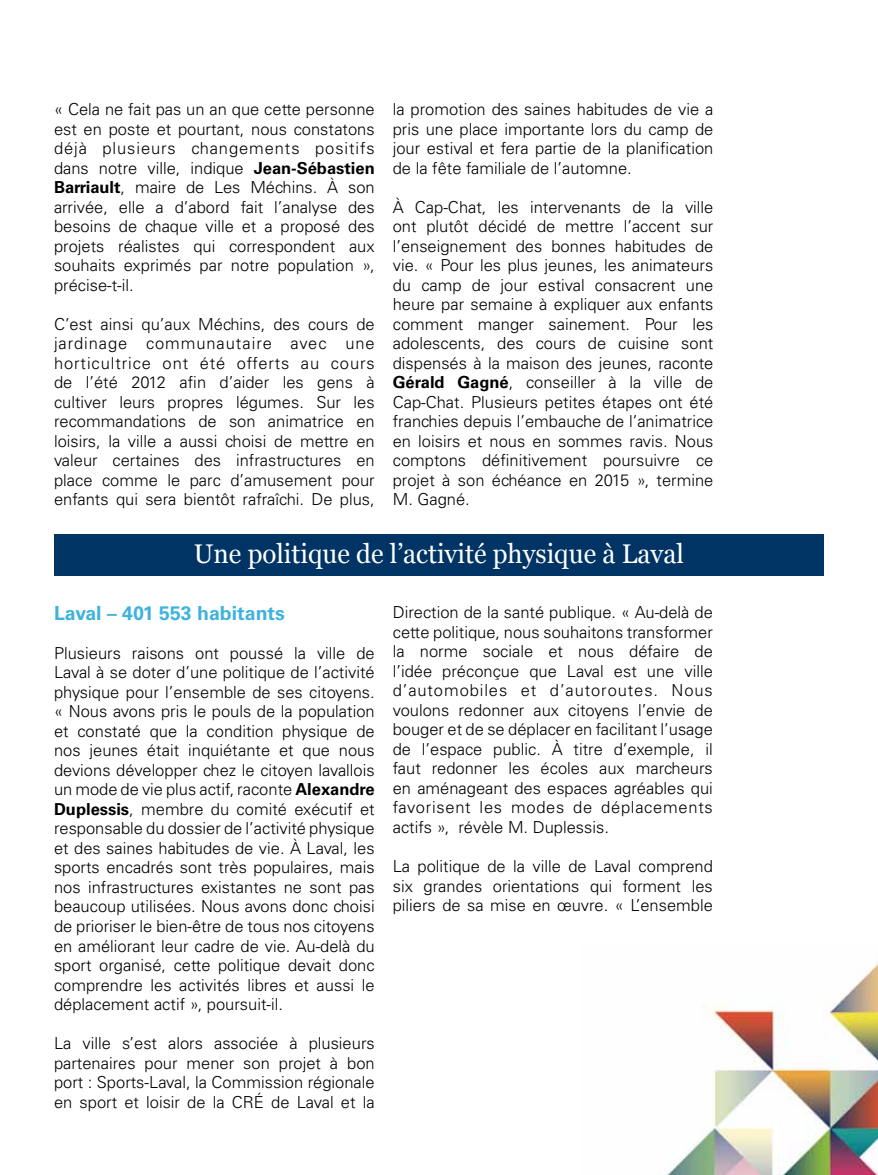
<style>
.page{position:relative;width:878px;height:1175px;background:#fff}
.page>*{position:absolute;margin:0;border:0;box-sizing:border-box;transform-origin:0 0}
.t1{font:27px "Georgia";color:#fff;scale:.96 1}
.t2{font:700 19.5px "Univers LT";color:#3fb3dd}
.t3{font:300 16.5px/19.5px "Univers LT";color:#000;text-align:justify}
.s1{font-weight:700}
</style>
<div class="page">
<div style="left:54px;top:534px;width:770px;height:41px;background:#003464"></div>
<img style="left:668px;top:963px;width:210px;height:211px">
<p class="t3" style="left:54px;top:100px;width:322px">« Cela ne fait pas un an que cette personne est en poste et pourtant, nous constatons déjà plusieurs changements positifs dans notre ville, indique <span class="s1">Jean-Sébastien Barriault</span>, maire de Les Méchins. À son arrivée, elle a d’abord fait l’analyse des besoins de chaque ville et a proposé des projets réalistes qui correspondent aux souhaits exprimés par notre population », précise-t-il.</p>
<p class="t3" style="left:54px;top:314px;width:322px">C’est ainsi qu’aux Méchins, des cours de jardinage communautaire avec une horticultrice ont été offerts au cours de l’été 2012 afin d’aider les gens à cultiver leurs propres légumes. Sur les recommandations de son animatrice en loisirs, la ville a aussi choisi de mettre en valeur certaines des infrastructures en place comme le parc d’amusement pour enfants qui sera bientôt rafraîchi. De plus,</p>
<p class="t3" style="left:393px;top:100px;width:322px">la promotion des saines habitudes de vie a pris une place importante lors du camp de jour estival et fera partie de la planification de la fête familiale de l’automne.</p>
<p class="t3" style="left:393px;top:197px;width:322px">À Cap-Chat, les intervenants de la ville ont plutôt décidé de mettre l’accent sur l’enseignement des bonnes habitudes de vie. « Pour les plus jeunes, les animateurs du camp de jour estival consacrent une heure par semaine à expliquer aux enfants comment manger sainement. Pour les adolescents, des cours de cuisine sont dispensés à la maison des jeunes, raconte <span class="s1">Gérald Gagné</span>, conseiller à la ville de Cap-Chat. Plusieurs petites étapes ont été franchies depuis l’embauche de l’animatrice en loisirs et nous en sommes ravis. Nous comptons définitivement poursuivre ce projet à son échéance en 2015 », termine M. Gagné.</p>
<h1 class="t1" style="left:194px;top:537px;width:512px">Une politique de l’activité physique à Laval</h1>
<p class="t2" style="left:54px;top:601px;width:232px">Laval – 401 553 habitants</p>
<p class="t3" style="left:54px;top:643px;width:322px">Plusieurs raisons ont poussé la ville de Laval à se doter d’une politique de l’activité physique pour l’ensemble de ses citoyens. « Nous avons pris le pouls de la population et constaté que la condition physique de nos jeunes était inquiétante et que nous devions développer chez le citoyen lavallois un mode de vie plus actif, raconte <span class="s1">Alexandre Duplessis</span>, membre du comité exécutif et responsable du dossier de l’activité physique et des saines habitudes de vie. À Laval, les sports encadrés sont très populaires, mais nos infrastructures existantes ne sont pas beaucoup utilisées. Nous avons donc choisi de prioriser le bien-être de tous nos citoyens en améliorant leur cadre de vie. Au-delà du sport organisé, cette politique devait donc comprendre les activités libres et aussi le déplacement actif », poursuit-il.</p>
<p class="t3" style="left:54px;top:1033px;width:322px">La ville s’est alors associée à plusieurs partenaires pour mener son projet à bon port : Sports-Laval, la Commission régionale en sport et loisir de la CRÉ de Laval et la</p>
<p class="t3" style="left:393px;top:602px;width:321px">Direction de la santé publique. « Au-delà de cette politique, nous souhaitons transformer la norme sociale et nous défaire de l’idée préconçue que Laval est une ville d’automobiles et d’autoroutes. Nous voulons redonner aux citoyens l’envie de bouger et de se déplacer en facilitant l’usage de l’espace public. À titre d’exemple, il faut redonner les écoles aux marcheurs en aménageant des espaces agréables qui favorisent les modes de déplacements actifs », révèle M. Duplessis.</p>
<p class="t3" style="left:393px;top:856px;width:321px">La politique de la ville de Laval comprend six grandes orientations qui forment les piliers de sa mise en œuvre. « L’ensemble</p>
</div>
